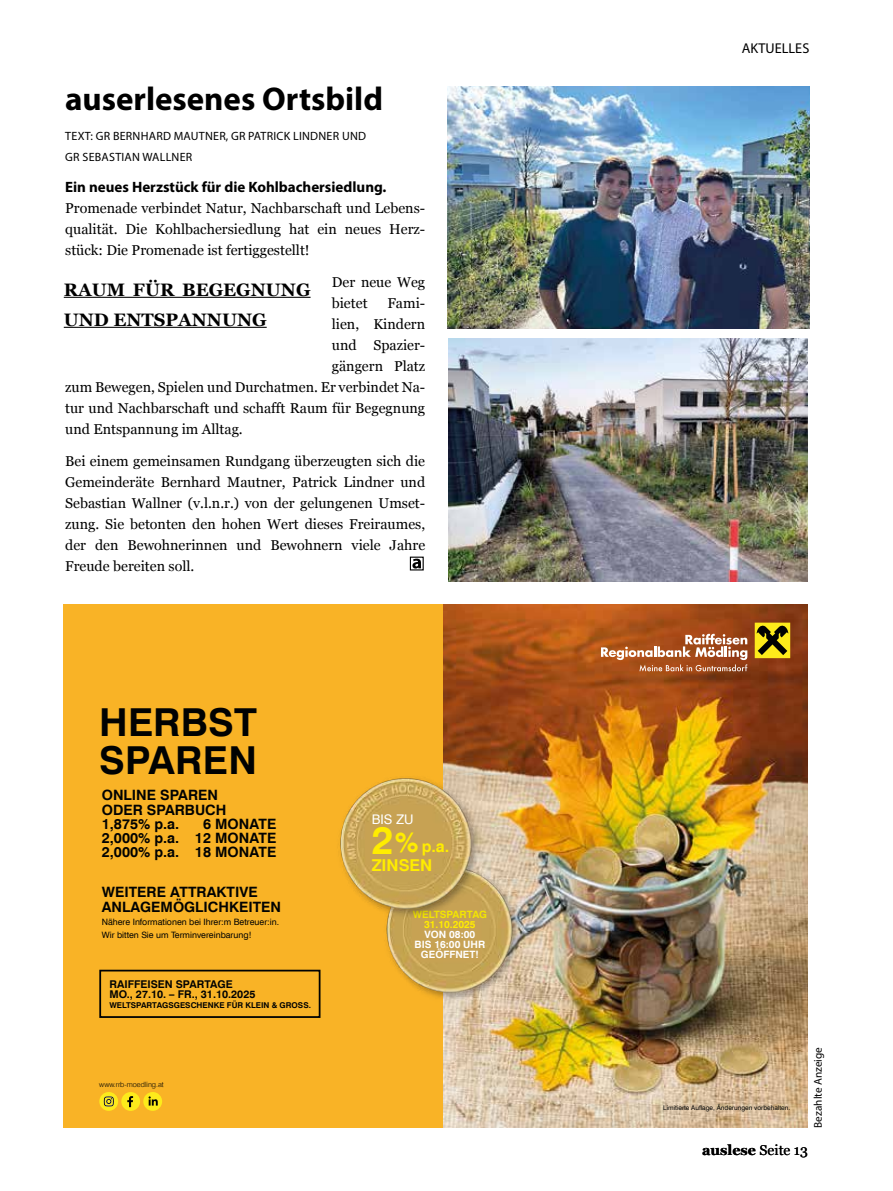
<style>
.page{position:relative;width:893px;height:1191px;background:#fff}
.page>*{position:absolute;margin:0;border:0;box-sizing:border-box;transform-origin:0 0}
.t1{font:700 38.55px/38.5px "Swiss 721 TL";letter-spacing:.005em;color:#010202}
.t2{font:700 38.55px "Swiss 721 TL";color:#ffed00}
.t3{font:700 33px "Myriad Pro";color:#000}
.t4{font:700 18px/30px "Georgia";color:#000}
.t5{font:700 16.35px "Swiss 721 TL";color:#ffed00}
.t6{font:700 15.9px "Swiss 721 TL";color:#ffed00}
.t7{font:700 15px "Myriad Pro";color:#000}
.t8{font:14.25px/21px "Georgia";color:#000;text-align:justify}
.t9{font:700 14.25px/14.2px "Swiss 721 TL";color:#010202}
.t10{font:700 14.25px "Georgia";color:#000}
.t11{font:14.25px "Myriad Pro";color:#000}
.t12{font:13.2px "Swiss 721 TL";color:#fff}
.t13{font:12px/21px "Myriad Pro";letter-spacing:.02em;color:#000}
.t14{font:11.25px "Myriad Pro";color:#000}
.t15{font:700 10.65px/10.6px "Swiss 721 TL";color:#010202}
.t16{font:700 10.05px/10.1px "Swiss 721 TL";color:#fff;text-align:center}
.t17{font:700 10.05px "Swiss 721 TL";color:#f3e600}
.t18{font:700 10.05px "Swiss 721 TL";color:#ffed00}
.t19{font:8.7px "Swiss 721 TL";color:#010202}
.t20{font:700 7.95px "Swiss 721 TL";color:#010202}
.t21{font:300 7.2px "Swiss 721 TL";color:#010202}
.t22{font:6.45px "Swiss 721 TL";color:#010202}
.s1{font-size:27.75px}
.s2{font-weight:400}
</style>
<div class="page">
<img style="left:443px;top:604px;width:365px;height:523px">
<div style="left:64px;top:604px;width:379px;height:523px;background:#f9b326"></div>
<div style="left:121px;top:1092px;width:19px;height:18px;background:#fdeb1b;border-radius:50%"></div>
<svg style="left:127px;top:1096px;width:6px;height:11px"></svg>
<div style="left:99px;top:1092px;width:19px;height:18px;background:#fdeb1b;border-radius:50%"></div>
<svg style="left:104px;top:1096px;width:10px;height:10px"></svg>
<svg style="left:143px;top:1092px;width:19px;height:18px"></svg>
<svg style="left:149px;top:1096px;width:9px;height:9px"></svg>
<svg style="left:99px;top:969px;width:222px;height:49px"></svg>
<div style="left:755px;top:622px;width:35px;height:36px;background:#fdeb1b"></div>
<svg style="left:757px;top:625px;width:31px;height:30px"></svg>
<svg style="left:601px;top:634px;width:146px;height:37px;background:#ba754d"></svg>
<img style="left:386px;top:860px;width:138px;height:147px">
<img style="left:340px;top:771px;width:144px;height:153px">
<svg style="left:412px;top:558px;width:9px;height:10px"></svg>
<div style="left:410px;top:556px;width:14px;height:14px;border:1px solid #000"></div>
<img style="left:448px;top:86px;width:361px;height:243px">
<img style="left:448px;top:339px;width:360px;height:242px">
<hr style="left:64px;top:297px;width:247px;height:1px;background:#000">
<hr style="left:64px;top:327px;width:203px;height:1px;background:#000">
<h2 class="t3" style="left:65px;top:77px;width:319px">auserlesenes Ortsbild</h2>
<p class="t13" style="left:65px;top:125px;width:302px">TEXT: GR BERNHARD MAUTNER, GR PATRICK LINDNER UND<br>GR SEBASTIAN WALLNER</p>
<p class="t7" style="left:65px;top:177px;width:323px">Ein neues Herzstück für die Kohlbachersiedlung.</p>
<p class="t8" style="left:65px;top:197px;width:361px">Promenade verbindet Natur, Nachbarschaft und Lebens&shy;qualität. Die Kohlbachersiedlung hat ein neues Herz&shy;stück: Die Promenade ist fertiggestellt!</p>
<p class="t8" style="left:332px;top:271px;width:95px">Der neue Weg bietet</p>
<p class="t4" style="left:64px;top:273px;width:248px">RAUM FÜR BEGEGNUNG<br>UND ENTSPANNUNG</p>
<p class="t8" style="left:387px;top:292px;width:39px">Fami-</p>
<p class="t8" style="left:332px;top:313px;width:95px">lien, Kindern</p>
<p class="t8" style="left:332px;top:334px;width:95px">und Spazier-</p>
<p class="t8" style="left:332px;top:355px;width:95px">gängern Platz</p>
<p class="t8" style="left:65px;top:376px;width:361px">zum Bewegen, Spielen und Durchatmen. Er verbindet Na-</p>
<p class="t8" style="left:65px;top:397px;width:361px">tur und Nachbarschaft und schafft Raum für Begegnung</p>
<p class="t8" style="left:65px;top:418px;width:179px">und Entspannung im Alltag.</p>
<p class="t8" style="left:65px;top:449px;width:361px">Bei einem gemeinsamen Rundgang überzeugten sich die Gemeinderäte Bernhard Mautner, Patrick Lindner und Sebastian Wallner (v.l.n.r.) von der gelungenen Umset&shy;zung. Sie betonten den hohen Wert dieses Freiraumes, der den Bewohnerinnen und Bewohnern viele Jahre Freude bereiten soll.</p>
<h1 class="t1" style="left:99px;top:702px;width:159px">HERBST<br>SPAREN</h1>
<p class="t9" style="left:102px;top:788px;width:126px">ONLINE SPAREN<br>ODER SPARBUCH<br>1,875% p.a.</p>
<p class="t9" style="left:102px;top:816px;width:176px;text-align:justify;text-indent:101px">6 MONATE 2,000% p.a. 12 MONATE 2,000% p.a. 18 MONATE</p>
<p class="t9" style="left:102px;top:885px;width:181px">WEITERE ATTRAKTIVE<br>ANLAGEMÖGLICHKEITEN</p>
<p class="t19" style="left:102px;top:916px;width:179px">Nähere Informationen bei Ihrer:m Betreuer:in.</p>
<p class="t19" style="left:102px;top:929px;width:151px">Wir bitten Sie um Terminvereinbarung!</p>
<p class="t15" style="left:109px;top:978px;width:148px">RAIFFEISEN SPARTAGE<br>MO., 27.10. – FR., 31.10.2025</p>
<p class="t20" style="left:109px;top:999px;width:203px">WELTSPARTAGSGESCHENKE FÜR KLEIN &amp; GROSS.</p>
<p class="t21" style="left:99px;top:1080px;width:66px">www.rrb-moedling.at</p>
<p class="t12" style="left:372px;top:811px;width:43px">BIS ZU</p>
<p class="t6" style="left:395px;top:835px;width:56px"><span class="s1">%</span> p.a.</p>
<p class="t5" style="left:372px;top:854px;width:62px">ZINSEN</p>
<h1 class="t2" style="left:372px;top:815px;width:23px">2</h1>
<p class="t17" style="left:413px;top:907px;width:76px">WELTSPARTAG</p>
<p class="t18" style="left:424px;top:918px;width:53px">31.10.2025</p>
<p class="t16" style="left:415px;top:929px;width:72px">VON 08:00<br>BIS 16:00 UHR<br>GEÖFFNET!</p>
<p class="t11" style="left:742px;top:40px;width:69px">AKTUELLES</p>
<p class="t22" style="left:663px;top:1103px;width:128px">Limitierte Auflage, Änderungen vorbehalten.</p>
<p class="t14" style="left:811px;top:1127px;width:82px;rotate:-90deg">Bezahlte Anzeige</p>
<p class="t10" style="left:702px;top:1139px;width:107px">auslese <span class="s2">Seite 13</span></p>
</div>
